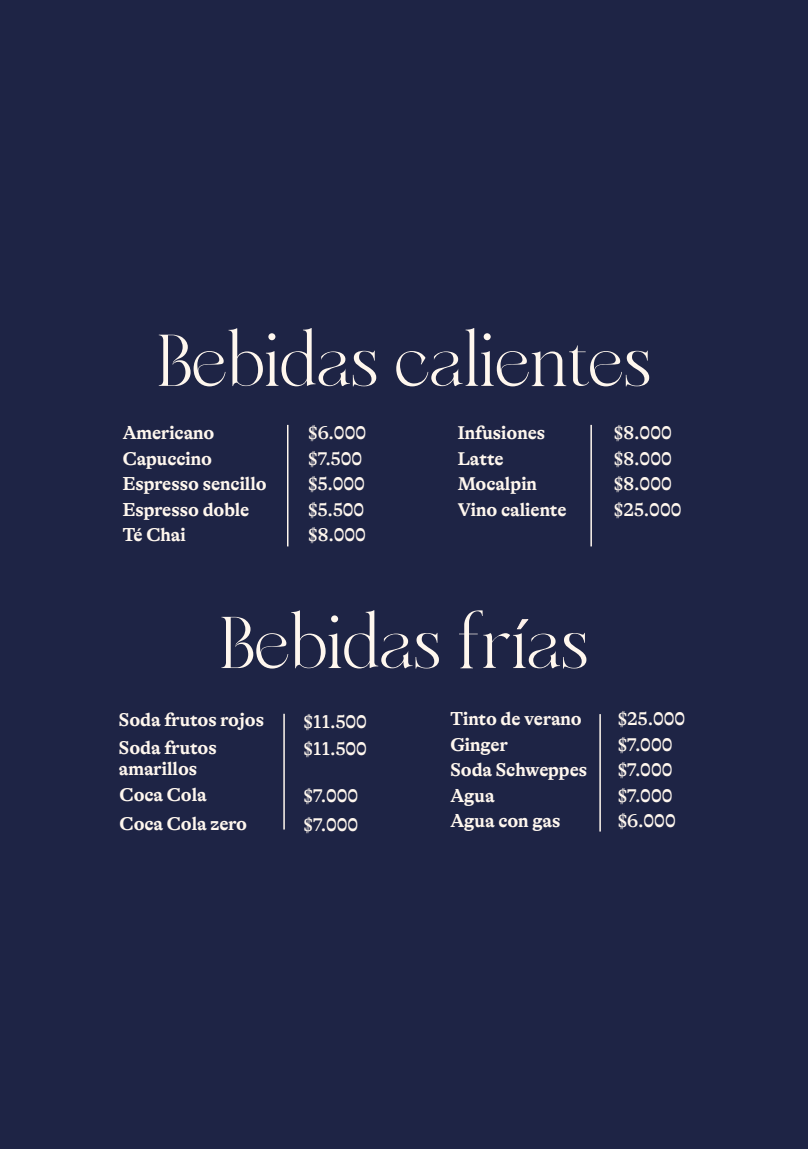
<style>
.page{position:relative;width:808px;height:1149px;background:#fff}
.page>*{position:absolute;margin:0;border:0;box-sizing:border-box;transform-origin:0 0}
.t1{font:75px "Soligant";color:#fff7ee}
.t2{font:700 18.9px/25.5px "GT Alpina";color:#fff7ee}
.t3{font:500 18.9px/25.5px "GT Alpina";color:#fff7ee}
</style>
<div class="page">
<div style="left:0;top:0;width:808px;height:1148px;background:#1e2445"></div>
<hr style="left:287px;top:425px;width:1px;height:121px;background:#fff7ee">
<hr style="left:590px;top:425px;width:2px;height:121px;background:#fff7ee">
<hr style="left:283px;top:713px;width:2px;height:116px;background:#fff7ee">
<hr style="left:599px;top:714px;width:2px;height:117px;background:#fff7ee">
<svg style="left:517px;top:619px;width:12px;height:10px"></svg>
<h1 class="t1" style="left:157px;top:323px;width:495px">Bebidas calientes</h1>
<p class="t2" style="left:123px;top:420px;width:146px">Americano<br>Capuccino<br>Espresso sencillo<br>Espresso doble<br>Té Chai</p>
<p class="t3" style="left:308px;top:420px;width:60px">$6.000 $7.500 $5.000 $5.500 $8.000</p>
<p class="t2" style="left:458px;top:420px;width:110px">Infusiones<br>Latte<br>Mocalpin<br>Vino caliente</p>
<p class="t3" style="left:614px;top:420px;width:69px">$8.000 $8.000 $8.000 $25.000</p>
<h1 class="t1" style="left:220px;top:605px;width:369px">Bebidas frias</h1>
<p class="t2" style="left:119px;top:706px;width:147px">Soda frutos rojos</p>
<p class="t2" style="left:119px;top:736px;width:99px;line-height:21px">Soda frutos amarillos</p>
<p class="t2" style="left:120px;top:779px;width:129px;line-height:29px">Coca Cola<br>Coca Cola zero</p>
<p class="t3" style="left:303px;top:709px;width:65px">$11.500</p>
<p class="t3" style="left:303px;top:735px;width:65px">$11.500</p>
<p class="t3" style="left:303px;top:780px;width:56px;line-height:29px">$7.000 $7.000</p>
<p class="t2" style="left:450px;top:706px;width:133px">Tinto de verano</p>
<p class="t2" style="left:450px;top:757px;width:138px">Soda Schweppes<br>Agua<br>Agua con gas</p>
<p class="t2" style="left:450px;top:731px;width:59px">Ginger</p>
<p class="t3" style="left:618px;top:706px;width:69px">$25.000</p>
<p class="t3" style="left:618px;top:757px;width:60px">$7.000 $7.000 $6.000</p>
<p class="t3" style="left:618px;top:731px;width:56px">$7.000</p>
</div>
